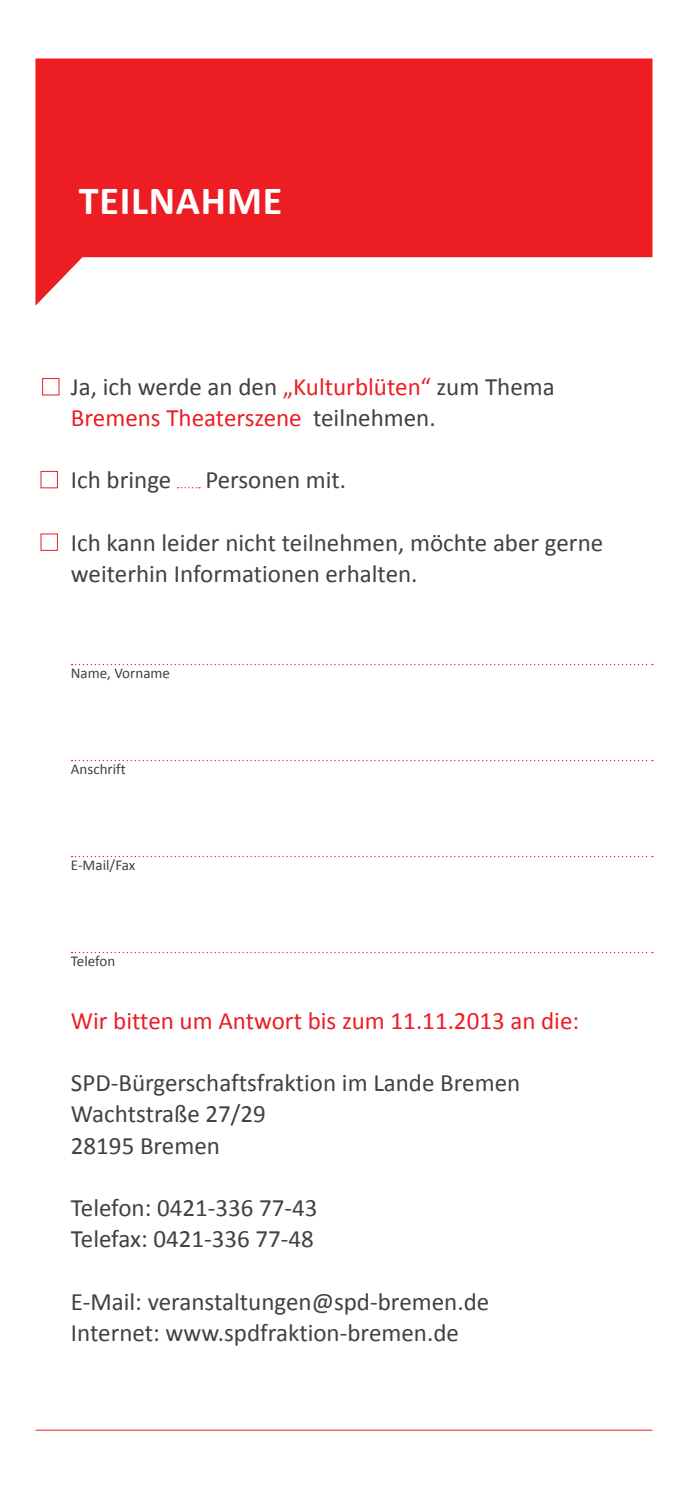
<style>
.page{position:relative;width:688px;height:1489px;background:#fff}
.page>*{position:absolute;margin:0;border:0;box-sizing:border-box;transform-origin:0 0}
.t1{font:700 40px "Calibri";letter-spacing:.02em;color:#fff}
.t2{font:25px/31.2px "Calibri";color:#414042}
.t3{font:25px "Calibri";color:#ed1d24}
.t4{font:15px "Calibri";color:#414042}
.s1{color:#ed1d24}
</style>
<div class="page">
<svg style="left:35px;top:58px;width:617px;height:248px;fill:#ed1d24"></svg>
<div style="left:42px;top:378px;width:17px;height:17px;border:1px solid #ed1d24"></div>
<div style="left:41px;top:471px;width:17px;height:17px;border:1px solid #ed1d24"></div>
<svg style="left:178px;top:487px;width:22px;height:1px"></svg>
<svg style="left:71px;top:664px;width:581px;height:1px"></svg>
<svg style="left:71px;top:759px;width:581px;height:2px"></svg>
<svg style="left:71px;top:855px;width:581px;height:2px"></svg>
<svg style="left:71px;top:951px;width:581px;height:2px"></svg>
<hr style="left:36px;top:1429px;width:616px;height:1px;background:#ed1d24">
<h1 class="t1" style="left:79px;top:175px;width:205px">TEILNAHME</h1>
<p class="t2" style="left:71px;top:371px;width:485px">Ja, ich werde an den <span class="s1">„Kulturblüten“</span> zum Thema<br><span class="s1">Bremens Theaterszene</span> teilnehmen.</p>
<p class="t2" style="left:71px;top:464px;width:102px">Ich bringe</p>
<p class="t2" style="left:205px;top:464px;width:142px">Personen mit.</p>
<p class="t2" style="left:71px;top:527px;width:533px">Ich kann leider nicht teilnehmen, möchte aber gerne weiterhin Informationen erhalten.</p>
<p class="t4" style="left:71px;top:663px;width:100px">Name, Vorname</p>
<p class="t4" style="left:71px;top:759px;width:56px">Anschrift</p>
<p class="t4" style="left:71px;top:855px;width:66px">E-Mail/Fax</p>
<p class="t4" style="left:71px;top:951px;width:46px">Telefon</p>
<p class="t3" style="left:71px;top:1004px;width:509px">Wir bitten um Antwort bis zum 11.11.2013 an die:</p>
<p class="t2" style="left:71px;top:1067px;width:451px">SPD-Bürgerschaftsfraktion im Lande Bremen<br>Wachtstraße 27/29<br>28195 Bremen</p>
<p class="t2" style="left:71px;top:1192px;width:248px">Telefon: 0421-336 77-43<br>Telefax: 0421-336 77-48</p>
<p class="t2" style="left:71px;top:1285px;width:419px">E-Mail: veranstaltungen@spd-bremen.de<br>Internet: www.spdfraktion-bremen.de</p>
</div>
